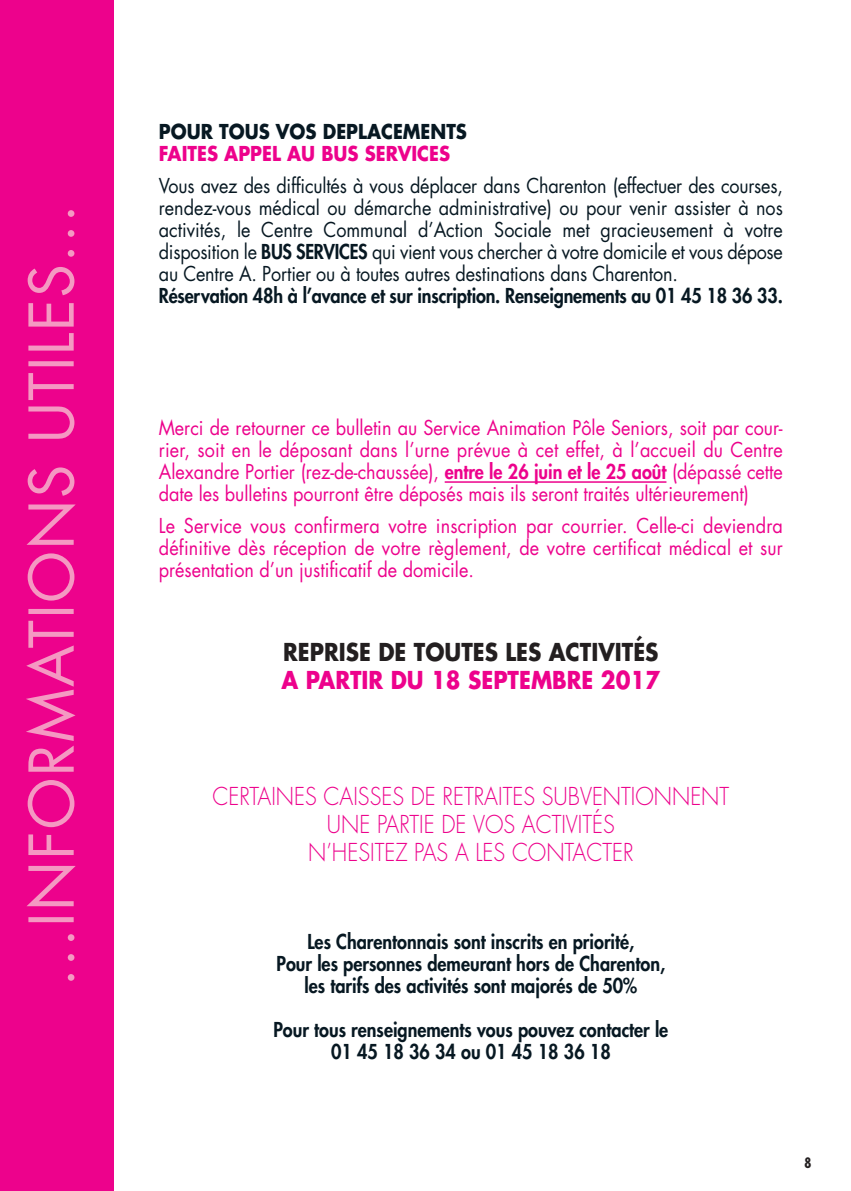
<style>
.page{position:relative;width:851px;height:1191px;background:#fff}
.page>*{position:absolute;margin:0;border:0;box-sizing:border-box;transform-origin:0 0}
.t1{font:300 24px/28px "Futura";color:#ed028c;text-align:center;scale:.9 1}
.t2{font:700 24px "Futura";color:#231f20;scale:.9 1}
.t3{font:700 24px "Futura";color:#ed028c;scale:.9 1}
.t4{font:20px/22px "Futura";color:#ed028c;text-align:justify;scale:.9 1}
.t5{font:20px/22px "Futura";letter-spacing:-.01em;color:#071822;text-align:justify;scale:.9 1}
.t6{font:800 20px/22px "Futura";color:#071822;text-align:center;scale:.9 1}
.t7{font:700 20px "Futura";color:#ed028c;scale:.9 1}
.t8{font:700 20px "Futura";color:#071822;scale:.9 1}
.t9{font:700 condensed 14px "Futura";color:#231f20}
.s1{font-weight:800}
</style>
<div class="page">
<div style="left:0;top:0;width:113px;height:1191px;background:#ed028c"></div>
<svg style="left:26px;top:210px;width:50px;height:770px"></svg>
<hr style="left:444px;top:481px;width:222px;height:2px;background:#ed028c">
<p class="t8" style="left:159px;top:122px;width:344px">POUR TOUS VOS DEPLACEMENTS</p>
<p class="t7" style="left:159px;top:144px;width:325px">FAITES APPEL AU BUS SERVICES</p>
<p class="t5" style="left:159px;top:176px;width:694px">Vous avez des difficultés à vous déplacer dans Charenton (effectuer des courses, rendez-vous médical ou démarche administrative) ou pour venir assister à nos activités, le Centre Communal d’Action Sociale met gracieusement à votre disposition le <span class="s1">BUS SERVICES</span> qui vient vous chercher à votre domicile et vous dépose au Centre A. Portier ou à toutes autres destinations dans Charenton.</p>
<p class="t6" style="left:159px;top:286px;width:694px">Réservation 48h à l’avance et sur inscription. Renseignements au 01 45 18 36 33.</p>
<p class="t4" style="left:159px;top:418px;width:694px">Merci de retourner ce bulletin au Service Animation Pôle Seniors, soit par cour&shy;rier, soit en le déposant dans l’urne prévue à cet effet, à l’accueil du Centre Alexandre Portier (rez-de-chaussée), <span class="s1">entre le 26 juin et le 25 août</span> (dépassé cette date les bulletins pourront être déposés mais ils seront traités ultérieurement)</p>
<p class="t4" style="left:159px;top:516px;width:694px">Le Service vous confirmera votre inscription par courrier. Celle-ci deviendra définitive dès réception de votre règlement, de votre certificat médical et sur présentation d’un justificatif de domicile.</p>
<p class="t2" style="left:283px;top:641px;width:418px">REPRISE DE TOUTES LES ACTIVITÉS</p>
<p class="t3" style="left:281px;top:669px;width:422px">A PARTIR DU 18 SEPTEMBRE 2017</p>
<p class="t1" style="left:212px;top:784px;width:575px">CERTAINES CAISSES DE RETRAITES SUBVENTIONNENT<br>UNE PARTIE DE VOS ACTIVITÉS<br>N’HESITEZ PAS A LES CONTACTER</p>
<p class="t6" style="left:276px;top:932px;width:433px">Les Charentonnais sont inscrits en priorité,<br>Pour les personnes demeurant hors de Charenton, les tarifs des activités sont majorés de 50%</p>
<p class="t6" style="left:273px;top:1020px;width:440px">Pour tous renseignements vous pouvez contacter le<br>01 45 18 36 34 ou 01 45 18 36 18</p>
<p class="t9" style="left:804px;top:1156px;width:8px">8</p>
</div>
